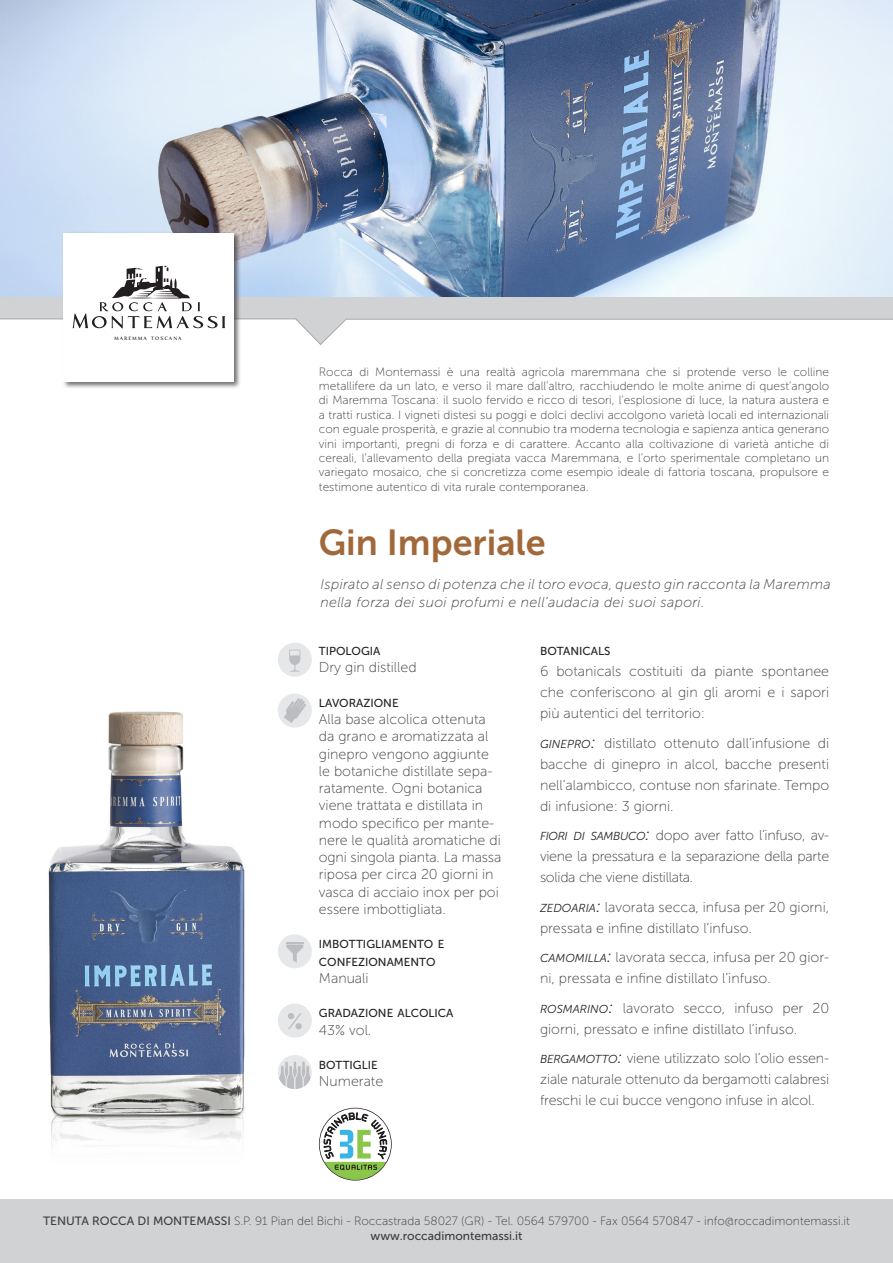
<style>
.page{position:relative;width:893px;height:1263px;background:#fff}
.page>*{position:absolute;margin:0;border:0;box-sizing:border-box;transform-origin:0 0}
.t1{font:36px "Museo Sans 700";color:#a1683a}
.t2{font:14.25px/21px "Museo Sans 100";color:#3e3e3f}
.t3{font:italic 14.25px/18px "Museo Sans 100";letter-spacing:.02em;color:#3e3e3f}
.t4{font:12px/14.4px "Museo Sans 100";color:#3e3e3f;text-align:justify}
.t5{font:12px "Museo Sans 500";color:#3e3e3f}
.t6{font:11.55px "Museo Sans 500";color:#231f20}
.t7{font:11.25px "Museo Sans 100";letter-spacing:-.01em;color:#3e3e3f}
.t8{font:11.25px "Museo Sans 500";color:#3e3e3f}
.t9{font:700 6.3px "Aperto";letter-spacing:.2em;color:#231f20}
.s1{font-family:"Museo Sans 300";font-style:italic;font-size:11.55px;color:#231f20}
.s2{font-family:"Museo Sans 300";font-style:italic;font-size:16.5px;color:#231f20}
.s3{font-family:"Museo Sans 500"}
.s4{font-size:12px}
</style>
<div class="page">
<svg style="left:319px;top:1108px;width:73px;height:72px"></svg>
<img style="left:0;top:0;width:893px;height:266px">
<div style="left:0;top:1199px;width:893px;height:64px;background:#d1d2d4"></div>
<img style="left:48px;top:645px;width:239px;height:496px">
<div style="left:278px;top:643px;width:34px;height:34px;background:#e6e7e9;border-radius:50%"></div>
<svg style="left:289px;top:650px;width:11px;height:22px"></svg>
<div style="left:278px;top:1055px;width:34px;height:34px;background:#e6e7e9;border-radius:50%"></div>
<svg style="left:278px;top:1060px;width:34px;height:29px"></svg>
<div style="left:278px;top:934px;width:34px;height:34px;background:#e6e7e9;border-radius:50%"></div>
<svg style="left:286px;top:942px;width:17px;height:21px"></svg>
<div style="left:278px;top:693px;width:34px;height:35px;background:#e6e7e9;border-radius:50%"></div>
<svg style="left:284px;top:698px;width:22px;height:25px"></svg>
<div style="left:62px;top:231px;width:179px;height:158px;background:#231f20;opacity:.65"></div>
<div style="left:64px;top:233px;width:170px;height:149px;background:#fff"></div>
<svg style="left:0;top:266px;width:893px;height:79px"></svg>
<div style="left:278px;top:1003px;width:34px;height:34px;background:#e6e7e9;border-radius:50%"></div>
<svg style="left:288px;top:1013px;width:14px;height:16px"></svg>
<p class="t9" style="left:114px;top:335px;width:69px">MAREMMA TOSCANA</p>
<p class="t4" style="left:319px;top:364px;width:512px">Rocca di Montemassi è una realtà agricola maremmana che si protende verso le colline metallifere da un lato, e verso il mare dall’altro, racchiudendo le molte anime di quest’angolo di Maremma Toscana: il suolo fervido e ricco di tesori, l’esplosione di luce, la natura austera e a tratti rustica. I vigneti distesi su poggi e dolci declivi accolgono varietà locali ed internazionali con eguale prosperità, e grazie al connubio tra moderna tecnologia e sapienza antica generano vini importanti, pregni di forza e di carattere. Accanto alla coltivazione di varietà antiche di cereali, l’allevamento della pregiata vacca Maremmana, e l’orto sperimentale completano un variegato mosaico, che si concretizza come esempio ideale di fattoria toscana, propulsore e testimone autentico di vita rurale contemporanea.</p>
<p class="t1" style="left:319px;top:523px;width:228px">Gin Imperiale</p>
<p class="t3" style="left:321px;top:576px;width:512px">Ispirato al senso di potenza che il toro evoca, questo gin racconta la Maremma nella forza dei suoi profumi e nell’audacia dei suoi sapori.</p>
<p class="t6" style="left:319px;top:645px;width:63px">TIPOLOGIA</p>
<p class="t2" style="left:319px;top:657px;width:99px">Dry gin distilled</p>
<p class="t6" style="left:319px;top:696px;width:81px">LAVORAZIONE</p>
<p class="t2" style="left:319px;top:711px;width:184px;line-height:17.2px">Alla base alcolica ottenuta da grano e aromatizzata al ginepro vengono aggiunte le botaniche distillate sepa&shy;ratamente. Ogni botanica viene trattata e distillata in modo specifico per mante&shy;nere le qualità aromatiche di ogni singola pianta. La massa riposa per circa 20 giorni in vasca di acciaio inox per poi essere imbottigliata.</p>
<p class="t6" style="left:319px;top:938px;width:127px">IMBOTTIGLIAMENTO E</p>
<p class="t6" style="left:319px;top:955px;width:118px">CONFEZIONAMENTO</p>
<p class="t2" style="left:319px;top:968px;width:51px">Manuali</p>
<p class="t6" style="left:319px;top:1007px;width:136px">GRADAZIONE ALCOLICA</p>
<p class="t2" style="left:319px;top:1019px;width:54px">43% vol.</p>
<p class="t6" style="left:319px;top:1059px;width:60px">BOTTIGLIE</p>
<p class="t2" style="left:319px;top:1071px;width:66px">Numerate</p>
<p class="t6" style="left:540px;top:645px;width:72px">BOTANICALS</p>
<p class="t2" style="left:540px;top:661px;width:291px;text-align:justify">6 botanicals costituiti da piante spontanee che conferiscono al gin gli aromi e i sapori più autentici del territorio:</p>
<p class="t2" style="left:540px;top:732px;width:291px;text-align:justify"><span class="s1">GINEPRO</span><span class="s2">:</span> distillato ottenuto dall’infusione di bacche di ginepro in alcol, bacche presenti nell’alambicco, contuse non sfarinate. Tempo di infusione: 3 giorni.</p>
<p class="t2" style="left:540px;top:825px;width:291px;text-align:justify"><span class="s1">FIORI DI SAMBUCO</span><span class="s2">:</span> dopo aver fatto l’infuso, av&shy;viene la pressatura e la separazione della parte solida che viene distillata.</p>
<p class="t2" style="left:540px;top:896px;width:291px"><span class="s1">ZEDOARIA</span><span class="s2">:</span> lavorata secca, infusa per 20 giorni, pressata e infine distillato l’infuso.</p>
<p class="t2" style="left:540px;top:947px;width:291px"><span class="s1">CAMOMILLA</span><span class="s2">:</span> lavorata secca, infusa per 20 gior&shy;ni, pressata e infine distillato l’infuso.</p>
<p class="t2" style="left:540px;top:997px;width:291px"><span class="s1">ROSMARINO</span><span class="s2">:</span> lavorato secco, infuso per 20 giorni, pressato e infine distillato l’infuso.</p>
<p class="t2" style="left:540px;top:1048px;width:291px;text-align:justify"><span class="s1">BERGAMOTTO</span><span class="s2">:</span> viene utilizzato solo l’olio essen&shy;ziale naturale ottenuto da bergamotti calabresi freschi le cui bucce vengono infuse in alcol.</p>
<p class="t4" style="left:43px;top:1214px;width:808px"><span class="s3">TENUTA ROCCA DI MONTEMASSI</span> S.P. 91 Pian del Bichi - Roccastrada 58027 (GR) - Tel. 0564 579700 - Fax 0564 570847 - info@roccadimontemassi.it</p>
<p class="t5" style="left:371px;top:1229px;width:153px">www.roccadimontemassi.it</p>
<p class="t7" style="left:66px;top:1215px;width:763px"><span class="s3">TENUTA ROCCA DI MONTEMASSI</span> <span class="s4">S P. 91 Pian del Bichi - Ro castrada 58027 (GR)</span> - Tel. 0564 579700 - Fax 0564 570847 - info@roccadimontemassi.it</p>
<p class="t8" style="left:375px;top:1229px;width:144px">www.roccadimontemassi.it</p>
</div>
